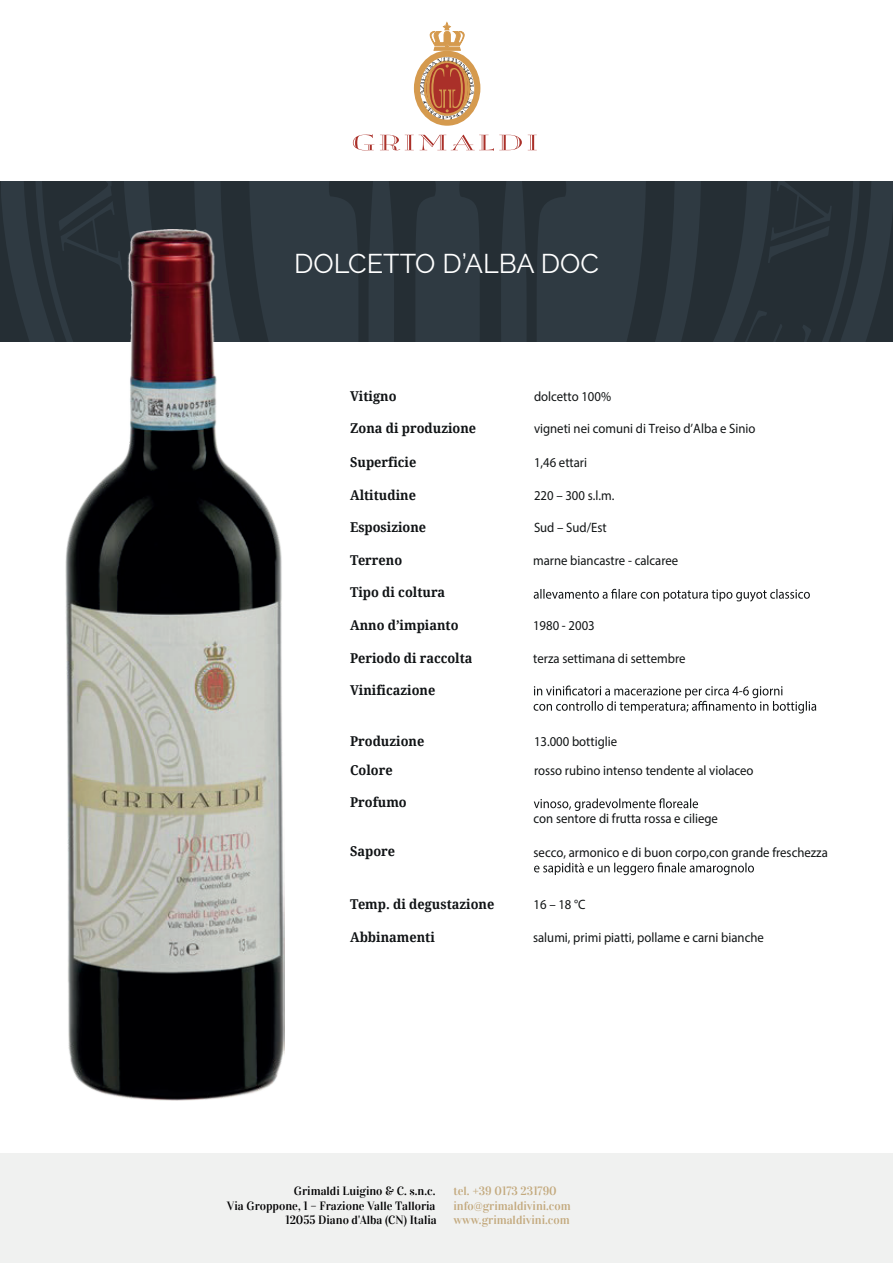
<style>
.page{position:relative;width:893px;height:1263px;background:#fff}
.page>*{position:absolute;margin:0;border:0;box-sizing:border-box;transform-origin:0 0}
.t1{font:27px "Raleway";color:#fff}
.t2{font:13.5px/28.8px "Myriad Pro";color:#111415;scale:.94 1}
.t3{font:700 13.5px/28.8px "Noto Serif";color:#101315;scale:.94 1}
.t4{font:12px/14.4px "Vidaloka";color:#000001;text-align:right}
.t5{font:12px/14.4px "Vidaloka";color:#c3a97d}
</style>
<div class="page">
<div style="left:0;top:1154px;width:893px;height:109px;background:#f0f1f0"></div>
<svg style="left:1px;top:181px;width:892px;height:161px;background:#283238"></svg>
<svg style="left:128px;top:181px;width:639px;height:161px;background:#2b353d"></svg>
<svg style="left:353px;top:134px;width:21px;height:16px"></svg>
<svg style="left:380px;top:135px;width:142px;height:16px"></svg>
<svg style="left:528px;top:135px;width:9px;height:15px"></svg>
<div style="left:414px;top:51px;width:66px;height:75px;border:6px solid #d59a4e;border-radius:50%"></div>
<svg style="left:420px;top:57px;width:54px;height:63px;background:#c58260"></svg>
<svg style="left:430px;top:23px;width:34px;height:27px"></svg>
<svg style="left:534px;top:589px;width:276px;height:13px"></svg>
<svg style="left:534px;top:685px;width:282px;height:28px"></svg>
<svg style="left:534px;top:798px;width:164px;height:13px"></svg>
<svg style="left:534px;top:862px;width:220px;height:13px"></svg>
<img style="left:66px;top:230px;width:219px;height:870px">
<h1 class="t1" style="left:294px;top:248px;width:306px">DOLCETTO D’ALBA DOC</h1>
<p class="t3" style="left:350px;top:381px;width:51px">Vitigno</p>
<p class="t2" style="left:534px;top:381px;width:84px">dolcetto 100%</p>
<p class="t3" style="left:350px;top:413px;width:136px">Zona di produzione</p>
<p class="t2" style="left:534px;top:414px;width:237px">vigneti nei comuni di Treiso d’Alba e Sinio</p>
<p class="t3" style="left:350px;top:447px;width:72px">Superficie</p>
<p class="t2" style="left:534px;top:448px;width:58px">1,46 ettari</p>
<p class="t3" style="left:350px;top:480px;width:72px">Altitudine</p>
<p class="t2" style="left:534px;top:481px;width:87px">220 – 300 s.l.m.</p>
<p class="t3" style="left:350px;top:513px;width:82px">Esposizione</p>
<p class="t2" style="left:534px;top:513px;width:79px">Sud – Sud/Est</p>
<p class="t3" style="left:350px;top:545px;width:57px">Terreno</p>
<p class="t2" style="left:533px;top:546px;width:156px">marne biancastre - calcaree</p>
<p class="t3" style="left:350px;top:578px;width:103px">Tipo di coltura</p>
<p class="t3" style="left:350px;top:610px;width:117px">Anno d’impianto</p>
<p class="t2" style="left:533px;top:611px;width:67px">1980 - 2003</p>
<p class="t3" style="left:350px;top:643px;width:132px">Periodo di raccolta</p>
<p class="t2" style="left:533px;top:644px;width:163px">terza settimana di settembre</p>
<p class="t3" style="left:350px;top:675px;width:92px">Vinificazione</p>
<p class="t3" style="left:350px;top:726px;width:80px">Produzione<br>Colore</p>
<p class="t3" style="left:350px;top:787px;width:62px">Profumo</p>
<p class="t3" style="left:350px;top:836px;width:49px">Sapore</p>
<p class="t3" style="left:350px;top:889px;width:155px">Temp. di degustazione</p>
<p class="t3" style="left:350px;top:922px;width:92px">Abbinamenti</p>
<p class="t2" style="left:534px;top:727px;width:235px">13.000 bottiglie<br>rosso rubino intenso tendente al violaceo</p>
<p class="t2" style="left:534px;top:804px;width:198px">con sentore di frutta rossa e ciliege</p>
<p class="t2" style="left:534px;top:838px;width:315px">secco, armonico e di buon corpo,con grande freschezza</p>
<p class="t2" style="left:534px;top:890px;width:57px">16 – 18 °C</p>
<p class="t2" style="left:533px;top:923px;width:247px">salumi, primi piatti, pollame e carni bianche</p>
<p class="t4" style="left:227px;top:1184px;width:210px">Grimaldi Luigino &amp; C. s.n.c.<br>Via Groppone, 1 – Frazione Valle Talloria</p>
<p class="t5" style="left:453px;top:1184px;width:119px">tel. +39 0173 231790 info@grimaldivini.com www.grimaldivini.com</p>
<p class="t4" style="left:285px;top:1213px;width:153px">12055 Diano d'Alba (CN) Italia</p>
</div>
